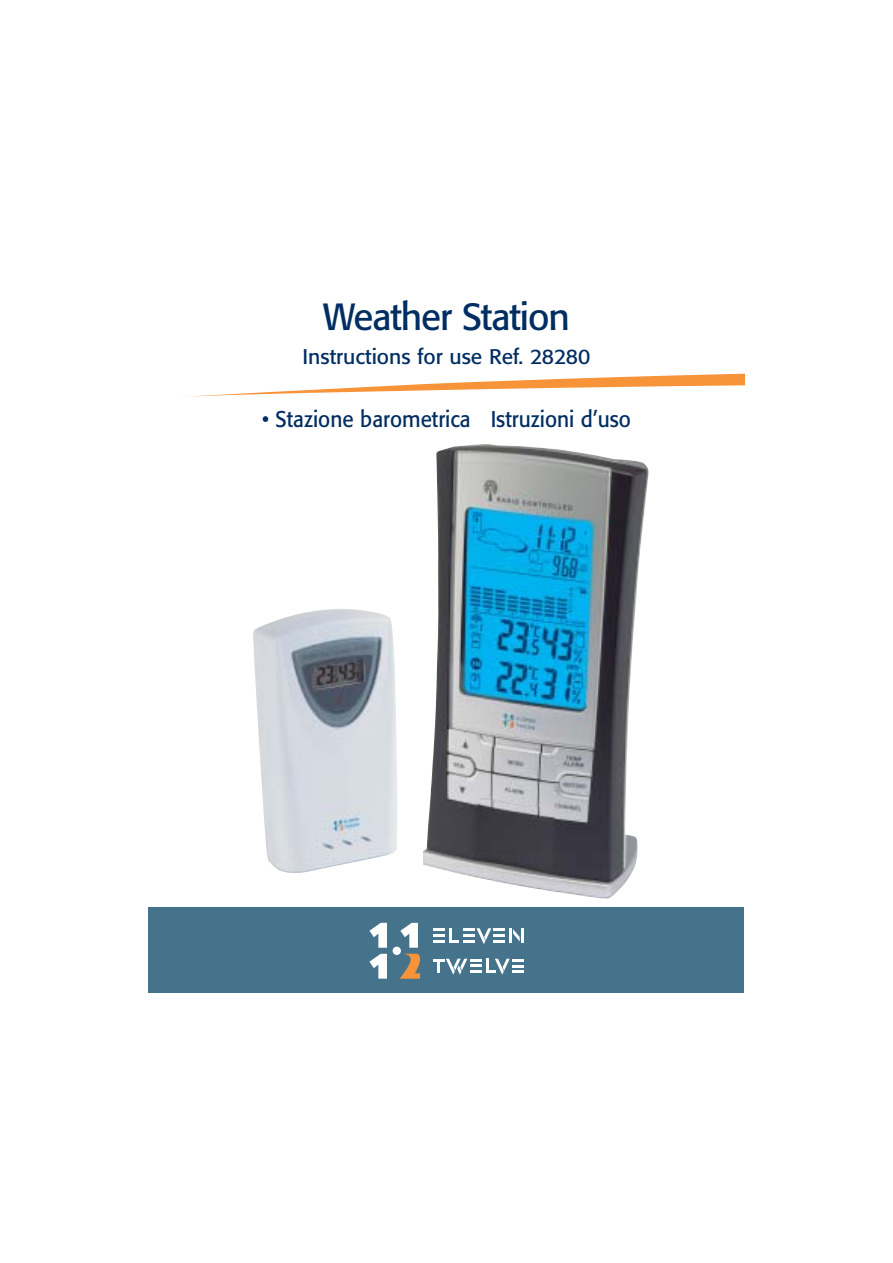
<style>
.page{position:relative;width:893px;height:1263px;background:#fff}
.page>*{position:absolute;margin:0;border:0;box-sizing:border-box;transform-origin:0 0}
.t1{font:37.5px "Formata";letter-spacing:-.03em;color:#002d62}
.t2{font:22.5px "Formata";color:#002d62;scale:.92 1}
.t3{font:21px "Formata";color:#002d62}
</style>
<div class="page">
<svg style="left:190px;top:374px;width:554px;height:23px"></svg>
<img style="left:423px;top:444px;width:226px;height:455px">
<div style="left:149px;top:908px;width:595px;height:85px;background:#45738c"></div>
<svg style="left:400px;top:923px;width:18px;height:25px"></svg>
<svg style="left:433px;top:959px;width:48px;height:16px"></svg>
<hr style="left:485px;top:959px;width:3px;height:14px;background:#fff">
<svg style="left:513px;top:929px;width:6px;height:12px"></svg>
<hr style="left:509px;top:928px;width:3px;height:15px;background:#fff">
<hr style="left:520px;top:928px;width:3px;height:15px;background:#fff">
<svg style="left:433px;top:928px;width:11px;height:15px"></svg>
<hr style="left:449px;top:928px;width:3px;height:15px;background:#fff">
<svg style="left:452px;top:928px;width:53px;height:16px"></svg>
<div style="left:392px;top:947px;width:9px;height:8px;background:#fff;border-radius:50%"></div>
<svg style="left:489px;top:959px;width:34px;height:16px"></svg>
<svg style="left:369px;top:923px;width:18px;height:25px"></svg>
<svg style="left:369px;top:954px;width:18px;height:25px"></svg>
<svg style="left:400px;top:954px;width:20px;height:25px"></svg>
<img style="left:253px;top:609px;width:144px;height:264px">
<h1 class="t1" style="left:323px;top:300px;width:248px">Weather Station</h1>
<p class="t3" style="left:302px;top:347px;width:289px">Instructions for use Ref. 28280</p>
<p class="t2" style="left:262px;top:409px;width:402px">• Stazione barometrica Istruzioni d’uso</p>
</div>
